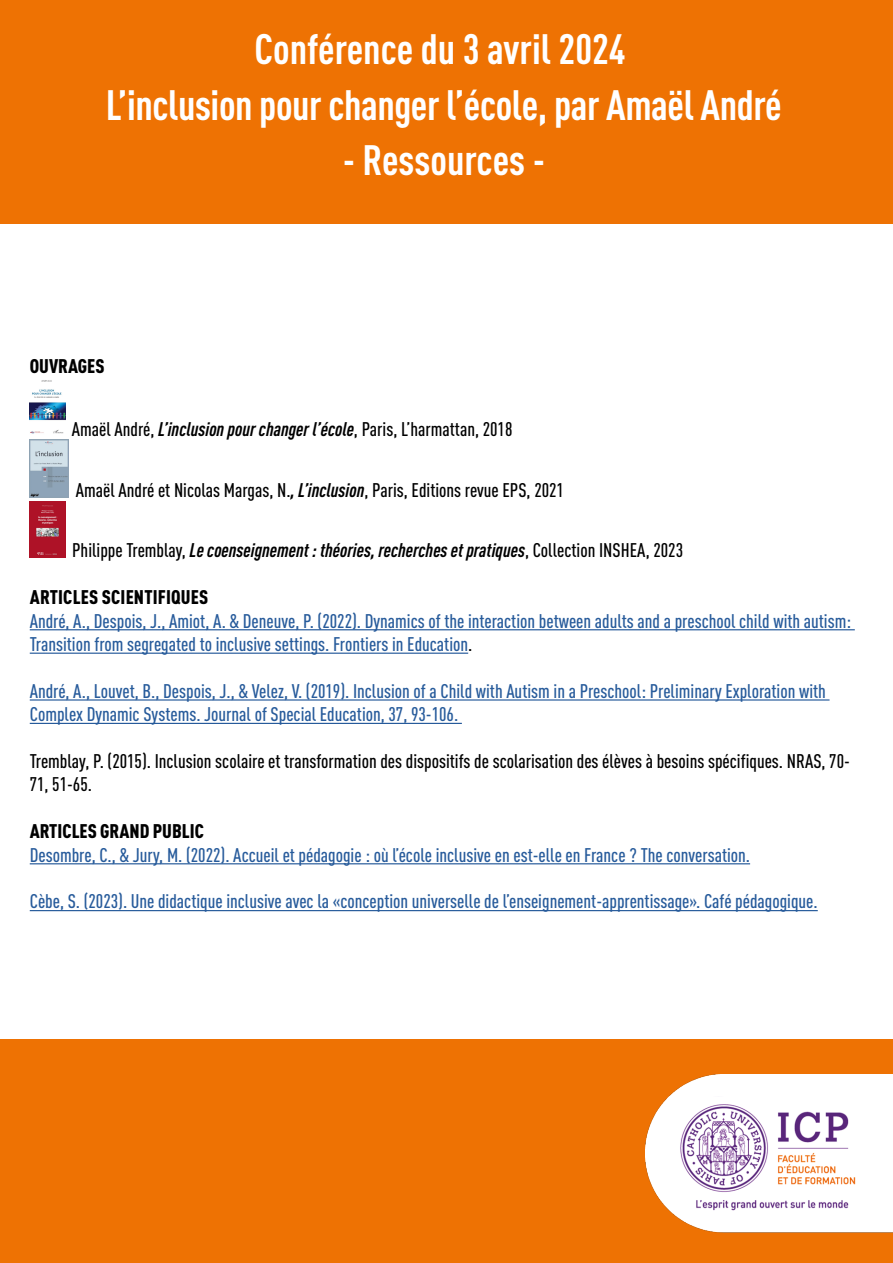
<style>
.page{position:relative;width:893px;height:1263px;background:#fff}
.page>*{position:absolute;margin:0;border:0;box-sizing:border-box;transform-origin:0 0}
.t1{font:700 condensed 41.85px/55.7px "DINOT";letter-spacing:-.01em;color:#fff;text-align:center}
.t2{font:500 condensed 19.5px/23.4px "DINOT";color:#275b9b}
.t3{font:500 condensed 19.5px/23.4px "DINOT";color:#000}
.t4{font:italic 700 condensed 19.5px "DINOT";color:#000}
.t5{font:900 condensed 19.5px "DINOT";color:#000}
.s1{font-weight:700;font-style:italic}
.s2{font-weight:500;font-style:normal}
.s3{color:#000}
</style>
<div class="page">
<hr style="left:30px;top:629px;width:825px;height:1px;background:#275b9b">
<hr style="left:30px;top:653px;width:438px;height:1px;background:#275b9b">
<hr style="left:30px;top:699px;width:799px;height:2px;background:#275b9b">
<hr style="left:30px;top:723px;width:432px;height:1px;background:#275b9b">
<hr style="left:30px;top:863px;width:720px;height:1px;background:#275b9b">
<hr style="left:30px;top:910px;width:788px;height:1px;background:#275b9b">
<img style="left:30px;top:380px;width:35px;height:54px">
<img style="left:30px;top:439px;width:39px;height:58px">
<img style="left:30px;top:501px;width:35px;height:56px">
<div style="left:0;top:0;width:893px;height:223px;background:#ee7203"></div>
<div style="left:0;top:1040px;width:893px;height:223px;background:#ee7203"></div>
<img style="left:646px;top:1074px;width:247px;height:159px">
<h1 class="t1" style="left:106px;top:21px;width:677px">Conférence du 3 avril 2024<br>L’inclusion pour changer l’école, par Amaël André</h1>
<h1 class="t1" style="left:343px;top:132px;width:204px">- Ressources -</h1>
<p class="t5" style="left:30px;top:354px;width:76px">OUVRAGES</p>
<p class="t3" style="left:72px;top:417px;width:442px">Amaël André, <span class="s1">L’inclusion pour changer l’école</span>, Paris, L’harmattan, 2018</p>
<p class="t3" style="left:76px;top:478px;width:490px">Amaël André et Nicolas Margas, N.<span class="s1">, L’inclusion</span>, Paris, Editions revue EPS, 2021</p>
<p class="t4" style="left:72px;top:539px;width:612px"><span class="s2">Philippe Tremblay,</span> Le coenseignement : théories, recherches et pratiques<span class="s2">, Collection INSHEA, 2023</span></p>
<p class="t5" style="left:30px;top:585px;width:180px">ARTICLES SCIENTIFIQUES</p>
<p class="t2" style="left:30px;top:609px;width:823px">André, A., Despois, J., Amiot, A. &amp; Deneuve, P. (2022). Dynamics of the interaction between adults and a preschool child with autism:<br>Transition from segregated to inclusive settings. Frontiers in Education<span class="s3">.</span></p>
<p class="t2" style="left:30px;top:679px;width:798px">André, A., Louvet, B., Despois, J., &amp; Velez, V. (2019). Inclusion of a Child with Autism in a Preschool: Preliminary Exploration with<br>Complex Dynamic Systems. Journal of Special Education, 37, 93-106.</p>
<p class="t3" style="left:30px;top:749px;width:822px">Tremblay, P. (2015). Inclusion scolaire et transformation des dispositifs de scolarisation des élèves à besoins spécifiques. NRAS, 70-<br>71, 51-65.</p>
<p class="t5" style="left:30px;top:819px;width:176px">ARTICLES GRAND PUBLIC</p>
<p class="t2" style="left:30px;top:843px;width:722px">Desombre, C., &amp; Jury, M. (2022). Accueil et pédagogie : où l’école inclusive en est-elle en France ? The conversation.</p>
<p class="t2" style="left:30px;top:889px;width:789px">Cèbe, S. (2023). Une didactique inclusive avec la «conception universelle de l’enseignement-apprentissage». Café pédagogique.</p>
</div>
